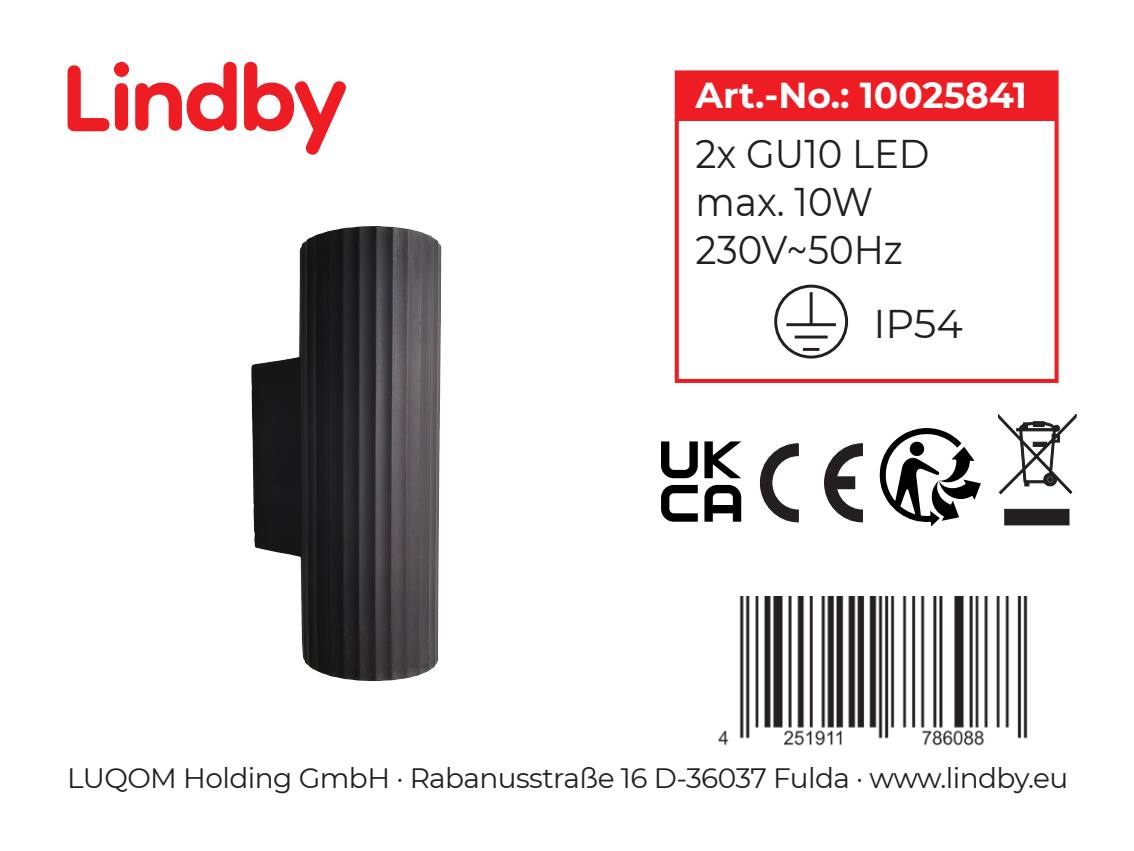
<style>
.page{position:relative;width:1134px;height:851px;background:#fff}
.page>*{position:absolute;margin:0;border:0;box-sizing:border-box;transform-origin:0 0}
.t1{font:40px "Montserrat";color:#231f20;scale:.93 1}
.t2{font:40px "Montserrat";color:#231f20}
.t3{font:700 36px "Montserrat";color:#fff}
.t4{font:28px "Montserrat";letter-spacing:-.02em;color:#231f20}
</style>
<div class="page">
<svg style="left:135px;top:62px;width:102px;height:69px"></svg>
<div style="left:115px;top:83px;width:13px;height:48px;background:#ee1d23;border-radius:7px"></div>
<div style="left:114px;top:62px;width:15px;height:15px;background:#ee1d23;border-radius:50%"></div>
<svg style="left:68px;top:65px;width:42px;height:66px"></svg>
<svg style="left:244px;top:62px;width:102px;height:93px"></svg>
<img style="left:251px;top:226px;width:191px;height:456px">
<div style="left:675px;top:72px;width:379px;height:49px;background:#ee1d23"></div>
<img style="left:718px;top:596px;width:310px;height:150px">
<div style="left:675px;top:70px;width:383px;height:313px;border:4px solid #ee1d23"></div>
<div style="left:774px;top:284px;width:74px;height:74px;border:3px solid #231f20;border-radius:50%"></div>
<hr style="left:786px;top:323px;width:50px;height:3px;background:#231f20">
<hr style="left:795px;top:335px;width:33px;height:3px;background:#231f20">
<hr style="left:810px;top:292px;width:3px;height:33px;background:#231f20">
<hr style="left:803px;top:348px;width:16px;height:3px;background:#231f20">
<svg style="left:998px;top:414px;width:78px;height:111px"></svg>
<svg style="left:759px;top:443px;width:40px;height:80px"></svg>
<svg style="left:824px;top:443px;width:39px;height:80px"></svg>
<svg style="left:879px;top:428px;width:102px;height:98px"></svg>
<svg style="left:661px;top:441px;width:37px;height:37px"></svg>
<svg style="left:704px;top:441px;width:37px;height:37px"></svg>
<svg style="left:661px;top:485px;width:37px;height:36px"></svg>
<svg style="left:704px;top:485px;width:37px;height:36px"></svg>
<p class="t3" style="left:696px;top:69px;width:333px">Art.-No.: 10025841</p>
<p class="t1" style="left:696px;top:126px;width:253px">2x GU10 LED</p>
<p class="t1" style="left:696px;top:174px;width:192px">max. 10W</p>
<p class="t1" style="left:696px;top:222px;width:224px">230V~50Hz</p>
<p class="t2" style="left:873px;top:297px;width:91px">IP54</p>
<p class="t4" style="left:67px;top:758px;width:1003px">LUQOM Holding GmbH · Rabanusstraße 16 D-36037 Fulda · www.lindby.eu</p>
</div>
